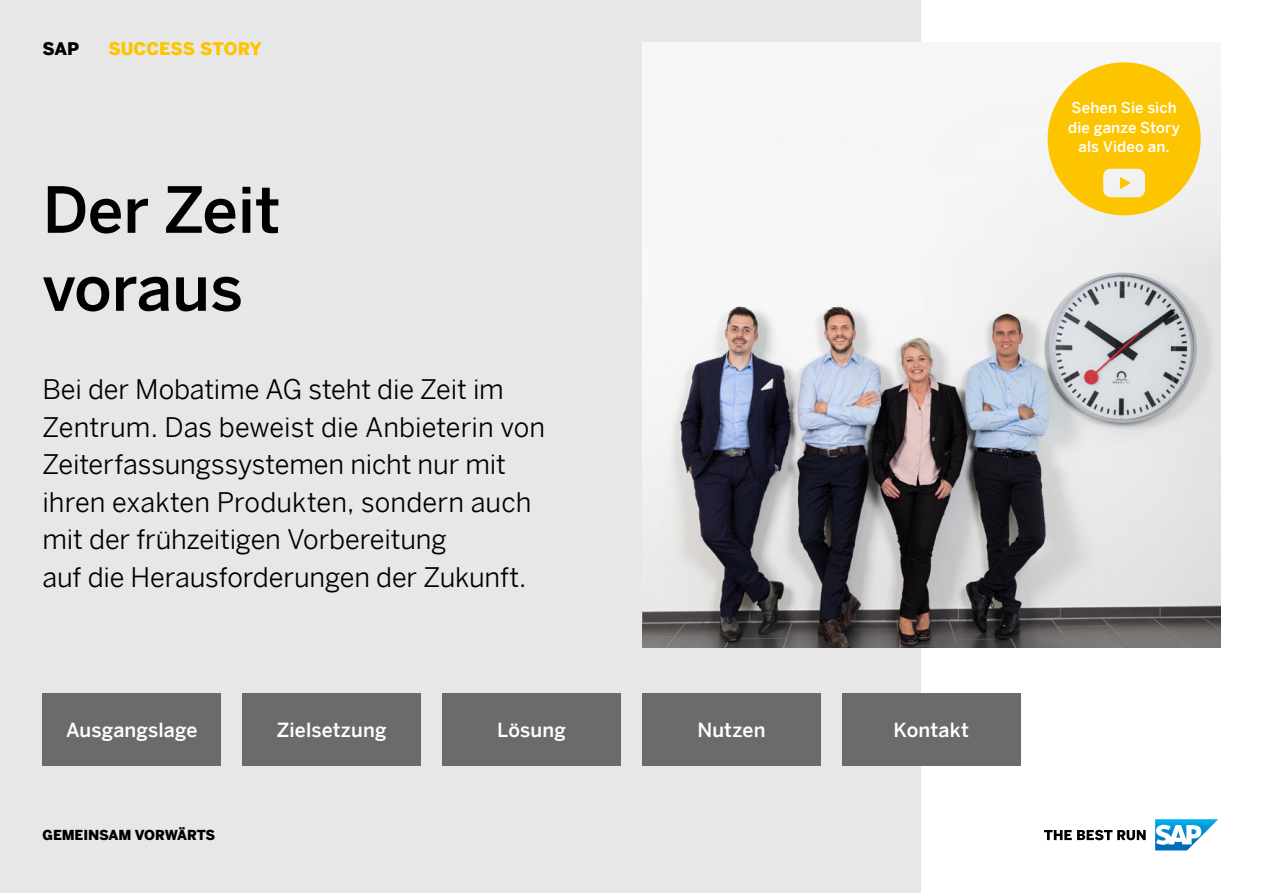
<style>
.page{position:relative;width:1263px;height:893px;background:#fff}
.page>*{position:absolute;margin:0;border:0;box-sizing:border-box;transform-origin:0 0}
.t1{font:500 63px/78px "Benton Sans";color:#000}
.t2{font:27px/37.5px "Benton Sans";letter-spacing:-.005em;color:#000}
.t3{font:500 19.5px "Benton Sans";letter-spacing:.005em;color:#fff}
.t4{font:900 17.4px "Benton Sans";color:#fdc400}
.t5{font:900 17.4px "Benton Sans";color:#000}
.t6{font:500 15px/19.5px "Benton Sans";letter-spacing:.005em;color:#fff;text-align:center}
.t7{font:900 13.65px "Benton Sans";color:#000}
</style>
<div class="page">
<div style="left:0;top:0;width:921px;height:893px;background:#e7e7e7"></div>
<img style="left:642px;top:43px;width:578px;height:605px">
<div style="left:43px;top:693px;width:178px;height:72px;background:#6b6b6a"></div>
<div style="left:242px;top:693px;width:179px;height:72px;background:#6b6b6a"></div>
<div style="left:442px;top:693px;width:179px;height:72px;background:#6b6b6a"></div>
<div style="left:642px;top:693px;width:179px;height:72px;background:#6b6b6a"></div>
<div style="left:842px;top:693px;width:178px;height:72px;background:#6b6b6a"></div>
<svg style="left:1047px;top:62px;width:153px;height:153px"></svg>
<svg style="left:1044px;top:830px;width:102px;height:10px"></svg>
<svg style="left:1155px;top:819px;width:63px;height:31px"></svg>
<p class="t5" style="left:43px;top:34px;width:38px">SAP</p>
<p class="t4" style="left:108px;top:34px;width:155px">SUCCESS STORY</p>
<h1 class="t1" style="left:43px;top:164px;width:239px">Der Zeit voraus</h1>
<p class="t2" style="left:43px;top:367px;width:504px">Bei der Mobatime AG steht die Zeit im Zentrum. Das beweist die Anbieterin von Zeiterfassungssystemen nicht nur mit ihren exakten Produkten, sondern auch mit der frühzeitigen Vorbereitung<br>auf die Herausforderungen der Zukunft.</p>
<p class="t3" style="left:66px;top:713px;width:133px">Ausgangslage</p>
<p class="t3" style="left:277px;top:713px;width:111px">Zielsetzung</p>
<p class="t3" style="left:497px;top:713px;width:70px">Lösung</p>
<p class="t3" style="left:697px;top:713px;width:70px">Nutzen</p>
<p class="t3" style="left:893px;top:713px;width:77px">Kontakt</p>
<p class="t7" style="left:43px;top:823px;width:174px">GEMEINSAM VORWÄRTS</p>
<p class="t6" style="left:1068px;top:96px;width:113px">Sehen Sie sich die ganze Story als Video an.</p>
</div>
